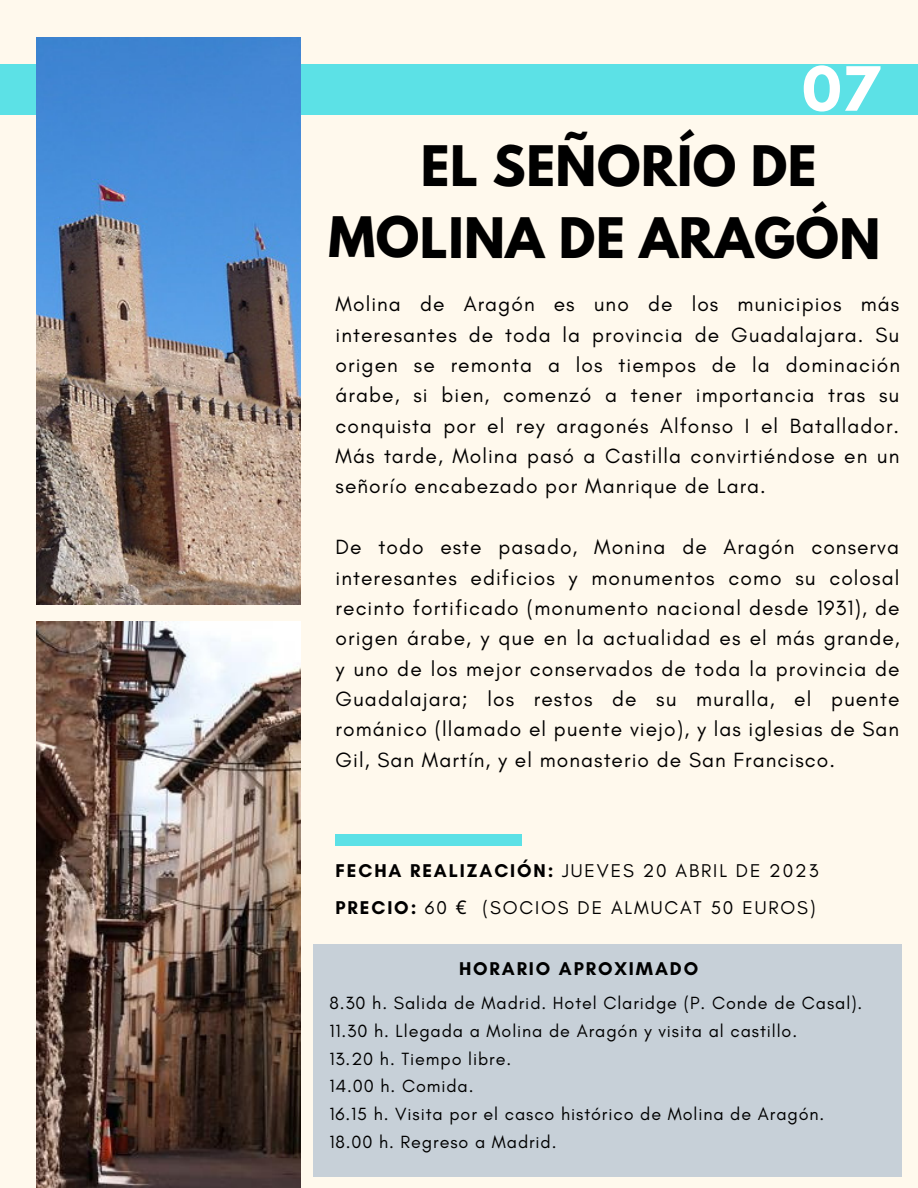
<style>
.page{position:relative;width:918px;height:1188px;background:#fff9ed}
.page>*{position:absolute;margin:0;border:0;box-sizing:border-box;transform-origin:0 0}
.t1{font:700 54px "League Spartan";color:#fff}
.t2{font:700 49.5px/72px "League Spartan";letter-spacing:.01em;color:#000;text-align:center}
.t3{font:21px/30.3px "Glacial Indifference";letter-spacing:.05em;color:#000;text-align:justify}
.t4{font:18.9px/36.5px "Glacial Indifference";letter-spacing:.1em;color:#000}
.t5{font:700 18.9px "Glacial Indifference";letter-spacing:.1em;color:#000}
.t6{font:18px/27.8px "Glacial Indifference";letter-spacing:.05em;color:#000}
.s1{font-weight:700}
.s2{font-family:"Noto Sans"}
</style>
<div class="page">
<div style="left:0;top:64px;width:918px;height:50px;background:#5ce1e6"></div>
<img style="left:36px;top:37px;width:265px;height:567px">
<img style="left:36px;top:621px;width:265px;height:567px">
<div style="left:336px;top:835px;width:186px;height:11px;background:#5ce1e6"></div>
<div style="left:314px;top:944px;width:588px;height:233px;background:#c7d0d8"></div>
<h1 class="t1" style="left:802px;top:62px;width:78px">07</h1>
<h2 class="t2" style="left:328px;top:136px;width:554px">EL SEÑORÍO DE<br>MOLINA DE ARAGÓN</h2>
<p class="t3" style="left:336px;top:289px;width:566px">Molina de Aragón es uno de los municipios más interesantes de toda la provincia de Guadalajara. Su origen se remonta a los tiempos de la dominación árabe, si bien, comenzó a tener importancia tras su conquista por el rey aragonés Alfonso I el Batallador.<br>Más tarde, Molina pasó a Castilla convirtiéndose en un señorío encabezado por Manrique de Lara.</p>
<p class="t3" style="left:336px;top:532px;width:566px">De todo este pasado, Monina de Aragón conserva interesantes edificios y monumentos como su colosal recinto fortificado (monumento nacional desde 1931), de origen árabe, y que en la actualidad es el más grande, y uno de los mejor conservados de toda la provincia de Guadalajara; los restos de su muralla, el puente románico (llamado el puente viejo), y las iglesias de San Gil, San Martín, y el monasterio de San Francisco.</p>
<p class="t4" style="left:336px;top:852px;width:484px"><span class="s1">FECHA REALIZACIÓN:</span> JUEVES 20 ABRIL DE 2023<br><span class="s1">PRECIO:</span> 60 <span class="s2">€</span> (SOCIOS DE ALMUCAT 50 EUROS)</p>
<p class="t5" style="left:459px;top:957px;width:241px">HORARIO APROXIMADO</p>
<p class="t6" style="left:329px;top:989px;width:535px">8.30 h. Salida de Madrid. Hotel Claridge (P. Conde de Casal).<br>11.30 h. Llegada a Molina de Aragón y visita al castillo.<br>13.20 h. Tiempo libre.<br>14.00 h. Comida.<br>16.15 h. Visita por el casco histórico de Molina de Aragón.<br>18.00 h. Regreso a Madrid.</p>
</div>
